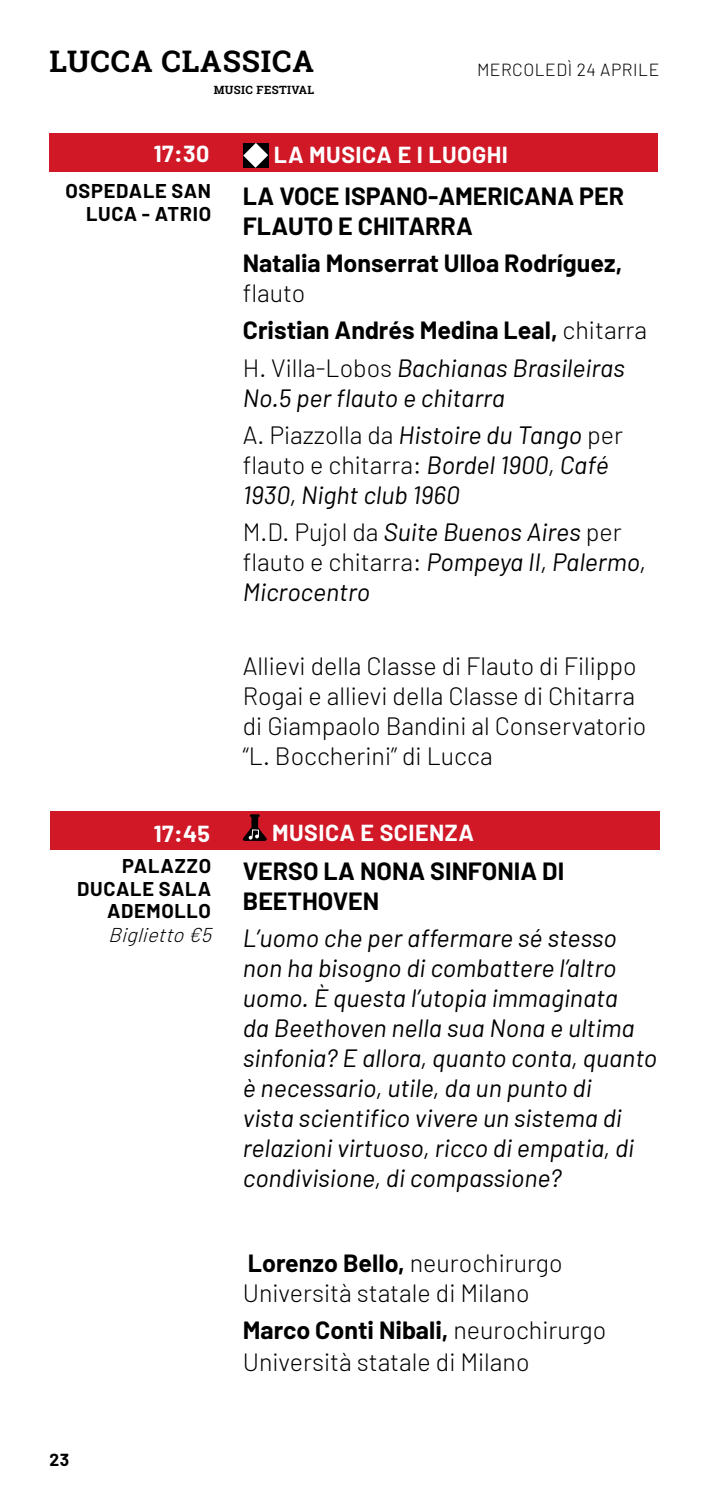
<style>
.page{position:relative;width:709px;height:1489px;background:#fff}
.page>*{position:absolute;margin:0;border:0;box-sizing:border-box;transform-origin:0 0}
.t1{font:700 30px "Roboto Slab";letter-spacing:.03em;color:#000}
.t2{font:italic 25px/30px "Barlow";color:#000}
.t3{font:300 25px/30px "Barlow";color:#000}
.t4{font:700 25px/30px "Barlow";color:#000}
.t5{font:700 23.25px "Barlow";letter-spacing:.02em;color:#fff}
.t6{font:700 20px/22.5px "Barlow";letter-spacing:.035em;color:#000;text-align:right}
.t7{font:italic 300 20px "Barlow";color:#000}
.t8{font:300 17.5px "Barlow";letter-spacing:.03em;color:#000}
.t9{font:700 17.5px "Barlow";color:#000}
.t10{font:700 11.5px "Roboto Slab";letter-spacing:.03em;color:#000}
.s1{font-weight:700}
.s2{font-weight:400;font-style:italic}
.s3{font-weight:300;font-style:normal}
</style>
<div class="page">
<div style="left:50px;top:133px;width:608px;height:38px;background:#d01827"></div>
<svg style="left:243px;top:143px;width:25px;height:25px"></svg>
<div style="left:50px;top:811px;width:609px;height:38px;background:#d01827"></div>
<svg style="left:242px;top:814px;width:25px;height:26px"></svg>
<div style="left:252px;top:829px;width:7px;height:8px;border:1px solid #fff"></div>
<p class="t1" style="left:50px;top:41px;width:266px">LUCCA CLASSICA</p>
<p class="t10" style="left:214px;top:82px;width:102px">MUSIC FESTIVAL</p>
<p class="t8" style="left:477px;top:59px;width:184px">MERCOLEDÌ 24 APRILE</p>
<p class="t5" style="left:154px;top:139px;width:57px">17:30</p>
<p class="t6" style="left:65px;top:180px;width:147px">OSPEDALE SAN<br>LUCA - ATRIO</p>
<p class="t4" style="left:243px;top:181px;width:383px">LA VOCE ISPANO-AMERICANA PER<br>FLAUTO E CHITARRA</p>
<p class="t4" style="left:243px;top:248px;width:381px">Natalia Monserrat Ulloa Rodríguez,</p>
<p class="t3" style="left:243px;top:274px;width:406px;line-height:37px">flauto<br><span class="s1">Cristian Andrés Medina Leal,</span> chitarra<br>H. Villa-Lobos <span class="s2">Bachianas Brasileiras</span></p>
<p class="t2" style="left:243px;top:378px;width:382px;line-height:37px">No.5 per flauto e chitarra<br><span class="s3">A. Piazzolla da</span> Histoire du Tango <span class="s3">per</span></p>
<p class="t2" style="left:243px;top:449px;width:367px"><span class="s3">flauto e chitarra:</span> Bordel 1900, Café<br>1930, Night club 1960</p>
<p class="t2" style="left:243px;top:516px;width:405px"><span class="s3">M.D. Pujol da</span> Suite Buenos Aires <span class="s3">per flauto e chitarra:</span> Pompeya II, Palermo,<br>Microcentro</p>
<p class="t5" style="left:274px;top:140px;width:235px">LA MUSICA E I LUOGHI</p>
<p class="t3" style="left:243px;top:650px;width:405px">Allievi della Classe di Flauto di Filippo Rogai e allievi della Classe di Chitarra di Giampaolo Bandini al Conservatorio “L. Boccherini” di Lucca</p>
<p class="t5" style="left:154px;top:819px;width:58px">17:45</p>
<p class="t5" style="left:272px;top:818px;width:203px">MUSICA E SCIENZA</p>
<p class="t6" style="left:77px;top:854px;width:135px">PALAZZO<br>DUCALE SALA<br>ADEMOLLO</p>
<p class="t7" style="left:108px;top:922px;width:111px">Biglietto€5</p>
<p class="t4" style="left:243px;top:856px;width:323px">VERSO LA NONA SINFONIA DI<br>BEETHOVEN</p>
<p class="t2" style="left:243px;top:922px;width:416px">L’uomo che per affermare sé stesso non ha bisogno di combattere l’altro uomo. È questa l’utopia immaginata<br>da Beethoven nella sua Nona e ultima sinfonia? E allora, quanto conta, quanto è necessario, utile, da un punto di<br>vista scientifico vivere un sistema di relazioni virtuoso, ricco di empatia, di condivisione, di compassione?</p>
<p class="t9" style="left:50px;top:1448px;width:21px">23</p>
<p class="t3" style="left:243px;top:1246px;width:321px"><span class="s1">Lorenzo Bello,</span> neurochirurgo<br>Università statale di Milano</p>
<p class="t3" style="left:243px;top:1312px;width:365px;line-height:32px"><span class="s1">Marco Conti Nibali,</span> neurochirurgo<br>Università statale di Milano</p>
</div>
